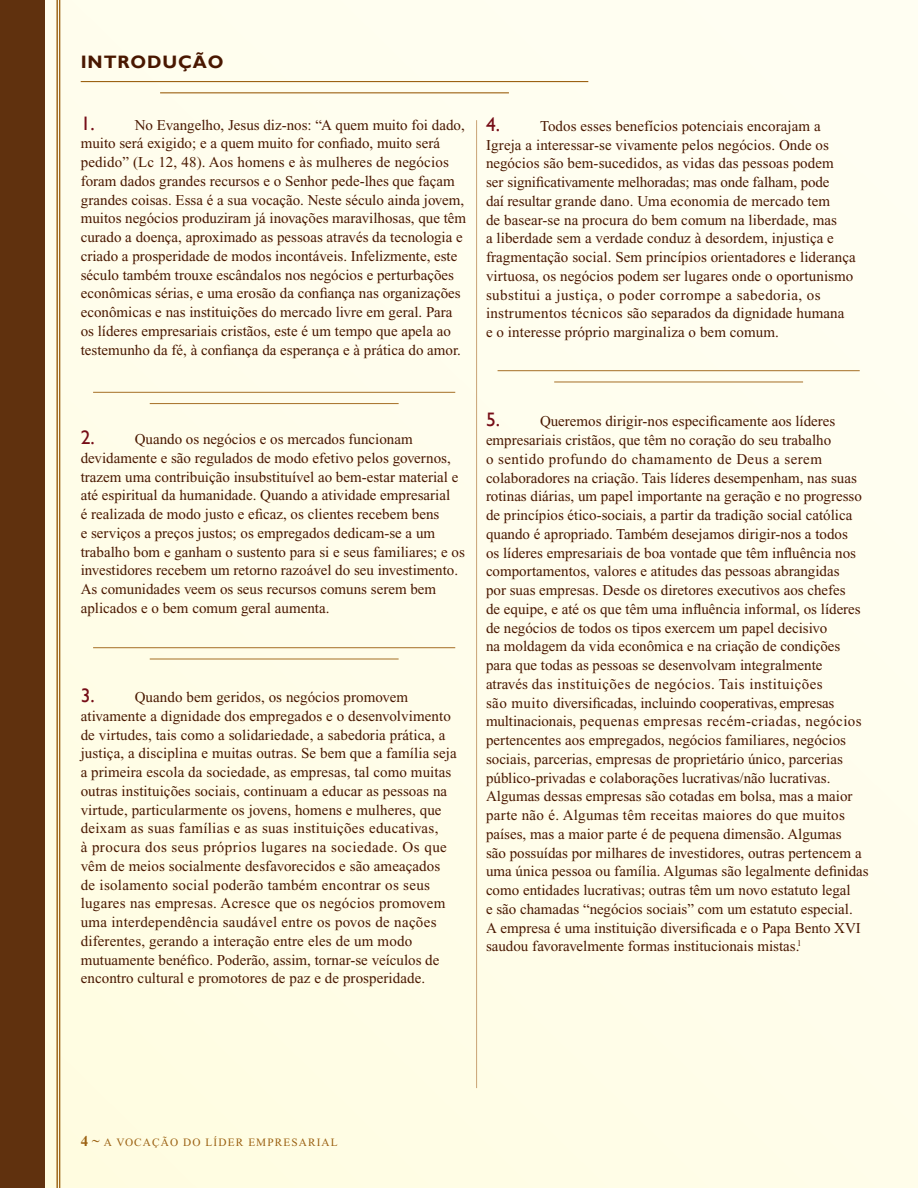
<style>
.page{position:relative;width:918px;height:1188px;background:#fff}
.page>*{position:absolute;margin:0;border:0;box-sizing:border-box;transform-origin:0 0}
.t1{font:700 18px "Gill Sans";letter-spacing:.05em;color:#491700}
.t2{font:15px/18.8px "Times New Roman";color:#491700}
.t3{font:11.25px "Times New Roman";letter-spacing:.1em;color:#9c6213}
.s1{font-family:"Gill Sans";font-size:19.5px;color:#760d17}
.s2{font-weight:700;font-size:15px}
.s3{font-size:15px}
</style>
<div class="page">
<div style="left:14px;top:0;width:904px;height:1188px;background:#fffdec"></div>
<hr style="left:81px;top:81px;width:507px;height:1px;background:#9c6213">
<hr style="left:160px;top:92px;width:349px;height:1px;background:#9c6213">
<hr style="left:57px;top:0;width:1px;height:1188px;background:#9c6213">
<hr style="left:59px;top:0;width:1px;height:1188px;background:#9c6213">
<div style="left:0;top:0;width:44px;height:1188px;background:#60310e"></div>
<hr style="left:476px;top:120px;width:1px;height:968px;background:#c9a375">
<hr style="left:93px;top:392px;width:362px;height:1px;background:#a56e25">
<hr style="left:150px;top:403px;width:249px;height:1px;background:#a56e25">
<hr style="left:93px;top:647px;width:362px;height:1px;background:#a56e25">
<hr style="left:150px;top:659px;width:249px;height:1px;background:#a56e25">
<hr style="left:498px;top:370px;width:362px;height:1px;background:#a56e25">
<hr style="left:554px;top:382px;width:249px;height:1px;background:#a56e25">
<p class="t1" style="left:81px;top:51px;width:144px">INTRODUÇÃO</p>
<p class="t2" style="left:81px;top:115px;width:387px"><span class="s1">1.</span> No Evangelho, Jesus diz-nos: “A quem muito foi dado, muito será exigido; e a quem muito for confiado, muito será pedido” (Lc 12, 48). Aos homens e às mulheres de negócios foram dados grandes recursos e o Senhor pede-lhes que façam grandes coisas. Essa é a sua vocação. Neste século ainda jovem, muitos negócios produziram já inovações maravilhosas, que têm curado a doença, aproximado as pessoas através da tecnologia e criado a prosperidade de modos incontáveis. Infelizmente, este século também trouxe escândalos nos negócios e perturbações econômicas sérias, e uma erosão da confiança nas organizações econômicas e nas instituições do mercado livre em geral. Para os líderes empresariais cristãos, este é um tempo que apela ao testemunho da fé, à confiança da esperança e à prática do amor.</p>
<p class="t2" style="left:486px;top:116px;width:371px"><span class="s1">4.</span> Todos esses benefícios potenciais encorajam a Igreja a interessar-se vivamente pelos negócios. Onde os negócios são bem-sucedidos, as vidas das pessoas podem<br>ser significativamente melhoradas; mas onde falham, pode<br>daí resultar grande dano. Uma economia de mercado tem<br>de basear-se na procura do bem comum na liberdade, mas<br>a liberdade sem a verdade conduz à desordem, injustiça e fragmentação social. Sem princípios orientadores e liderança virtuosa, os negócios podem ser lugares onde o oportunismo substitui a justiça, o poder corrompe a sabedoria, os instrumentos técnicos são separados da dignidade humana<br>e o interesse próprio marginaliza o bem comum.</p>
<p class="t2" style="left:81px;top:430px;width:386px"><span class="s1">2.</span> Quando os negócios e os mercados funcionam devidamente e são regulados de modo efetivo pelos governos, trazem uma contribuição insubstituível ao bem-estar material e até espiritual da humanidade. Quando a atividade empresarial<br>é realizada de modo justo e eficaz, os clientes recebem bens<br>e serviços a preços justos; os empregados dedicam-se a um trabalho bom e ganham o sustento para si e seus familiares; e os investidores recebem um retorno razoável do seu investimento.<br>As comunidades veem os seus recursos comuns serem bem aplicados e o bem comum geral aumenta.</p>
<p class="t2" style="left:81px;top:688px;width:378px"><span class="s1">3.</span> Quando bem geridos, os negócios promovem ativamente a dignidade dos empregados e o desenvolvimento de virtudes, tais como a solidariedade, a sabedoria prática, a justiça, a disciplina e muitas outras. Se bem que a família seja a primeira escola da sociedade, as empresas, tal como muitas outras instituições sociais, continuam a educar as pessoas na virtude, particularmente os jovens, homens e mulheres, que deixam as suas famílias e as suas instituições educativas,<br>à procura dos seus próprios lugares na sociedade. Os que vêm de meios socialmente desfavorecidos e são ameaçados de isolamento social poderão também encontrar os seus lugares nas empresas. Acresce que os negócios promovem uma interdependência saudável entre os povos de nações diferentes, gerando a interação entre eles de um modo mutuamente benéfico. Poderão, assim, tornar-se veículos de encontro cultural e promotores de paz e de prosperidade.</p>
<p class="t2" style="left:486px;top:412px;width:384px"><span class="s1">5.</span> Queremos dirigir-nos especificamente aos líderes empresariais cristãos, que têm no coração do seu trabalho<br>o sentido profundo do chamamento de Deus a serem colaboradores na criação. Tais líderes desempenham, nas suas rotinas diárias, um papel importante na geração e no progresso de princípios ético-sociais, a partir da tradição social católica quando é apropriado. Também desejamos dirigir-nos a todos<br>os líderes empresariais de boa vontade que têm influência nos comportamentos, valores e atitudes das pessoas abrangidas<br>por suas empresas. Desde os diretores executivos aos chefes<br>de equipe, e até os que têm uma influência informal, os líderes de negócios de todos os tipos exercem um papel decisivo<br>na moldagem da vida econômica e na criação de condições para que todas as pessoas se desenvolvam integralmente<br>através das instituições de negócios. Tais instituições<br>são muito diversificadas, incluindo cooperativas, empresas multinacionais, pequenas empresas recém-criadas, negócios pertencentes aos empregados, negócios familiares, negócios sociais, parcerias, empresas de proprietário único, parcerias público-privadas e colaborações lucrativas/não lucrativas.<br>Algumas dessas empresas são cotadas em bolsa, mas a maior parte não é. Algumas têm receitas maiores do que muitos países, mas a maior parte é de pequena dimensão. Algumas<br>são possuídas por milhares de investidores, outras pertencem a uma única pessoa ou família. Algumas são legalmente definidas como entidades lucrativas; outras têm um novo estatuto legal<br>e são chamadas “negócios sociais” com um estatuto especial.<br>A empresa é uma instituição diversificada e o Papa Bento XVI saudou favoravelmente formas institucionais mistas.<sup>1</sup></p>
<p class="t3" style="left:81px;top:1136px;width:258px"><span class="s2">4</span> <span class="s3">~</span> A VOCAÇÃO DO LÍDER EMPRESARIAL</p>
</div>
